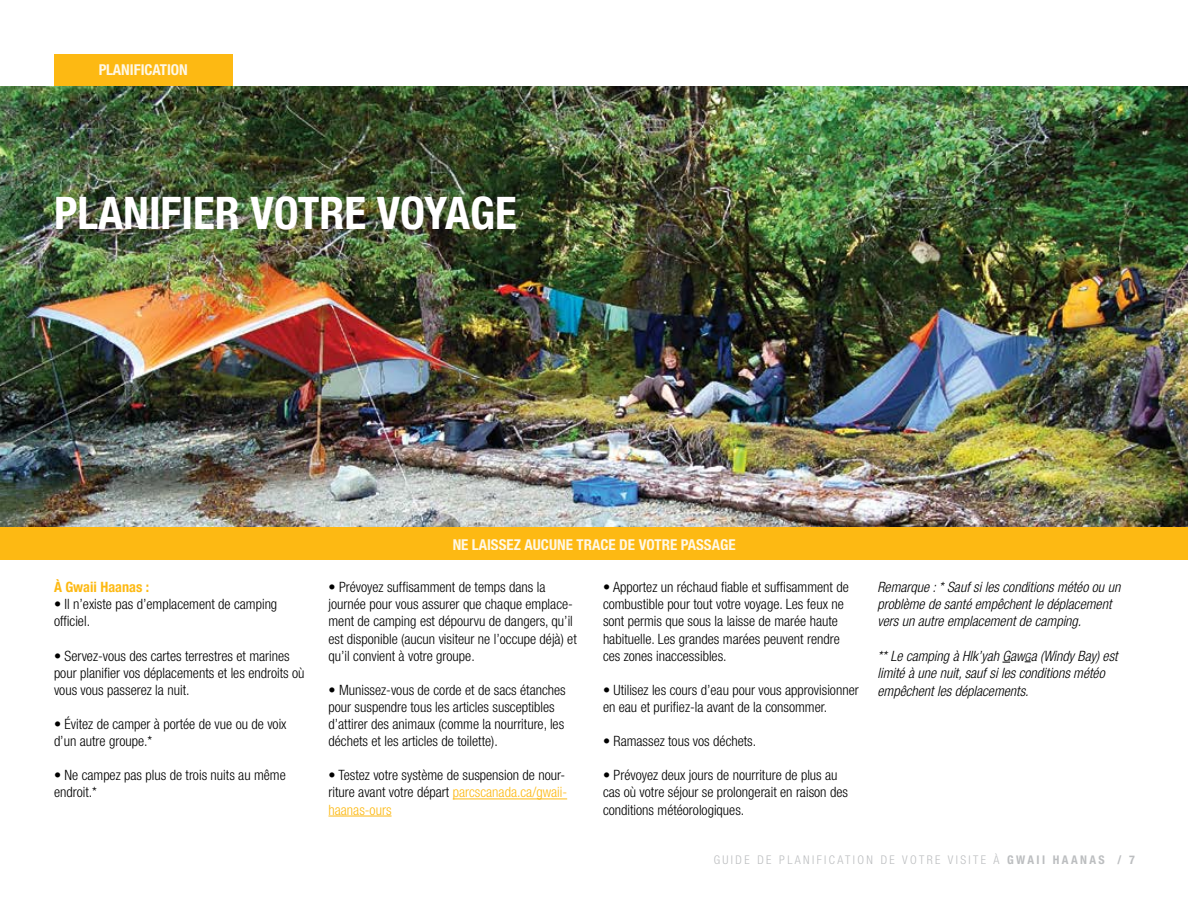
<style>
.page{position:relative;width:1188px;height:918px;background:#fff}
.page>*{position:absolute;margin:0;border:0;box-sizing:border-box;transform-origin:0 0}
.t1{font:700 condensed 45px "Helvetica Neue LT Std";color:#fff}
.t2{font:700 condensed 15px "Helvetica Neue LT Std";color:#fff}
.t3{font:300 condensed 14.25px/17.1px "Helvetica Neue LT Std";color:#000}
.t4{font:italic 300 condensed 14.25px/17.1px "Helvetica Neue LT Std";color:#000}
.t5{font:700 condensed 14.25px "Helvetica Neue LT Std";color:#fdb913}
.t6{font:300 condensed 12px "Helvetica Neue LT Std";letter-spacing:.2em;color:#bcbec0}
.s1{font-weight:700}
.s2{color:#fdb913}
.s3{font-size:11.25px}
</style>
<div class="page">
<div style="left:54px;top:54px;width:178px;height:32px;background:#fdb913"></div>
<hr style="left:453px;top:799px;width:114px;height:1px;background:#fdb913">
<hr style="left:328px;top:816px;width:64px;height:1px;background:#fdb913">
<div style="left:0;top:526px;width:1188px;height:34px;background:#fdb913"></div>
<img style="left:0;top:86px;width:1188px;height:440px">
<p class="t2" style="left:98px;top:60px;width:91px">PLANIFICATION</p>
<h1 class="t1" style="left:54px;top:185px;width:464px">PLANIFIER VOTRE VOYAGE</h1>
<p class="t5" style="left:54px;top:579px;width:97px">À Gwaii Haanas :</p>
<p class="t3" style="left:54px;top:596px;width:225px">• Il n’existe pas d’emplacement de camping officiel.</p>
<p class="t3" style="left:54px;top:647px;width:252px">• Servez-vous des cartes terrestres et marines pour planifier vos déplacements et les endroits où vous vous passerez la nuit.</p>
<p class="t3" style="left:54px;top:715px;width:234px">• Évitez de camper à portée de vue ou de voix d’un autre groupe.*</p>
<p class="t3" style="left:54px;top:767px;width:233px">• Ne campez pas plus de trois nuits au même endroit.*</p>
<p class="t2" style="left:452px;top:535px;width:285px">NE LAISSEZ AUCUNE TRACE DE VOTRE PASSAGE</p>
<p class="t3" style="left:603px;top:579px;width:247px">• Apportez un réchaud fiable et suffisamment de combustible pour tout votre voyage. Les feux ne sont permis que sous la laisse de marée haute habituelle. Les grandes marées peuvent rendre ces zones inaccessibles.</p>
<p class="t3" style="left:603px;top:681px;width:257px">• Utilisez les cours d’eau pour vous approvisionner en eau et purifiez-la avant de la consommer.</p>
<p class="t3" style="left:603px;top:732px;width:155px">• Ramassez tous vos déchets.</p>
<p class="t3" style="left:603px;top:767px;width:246px">• Prévoyez deux jours de nourriture de plus au cas où votre séjour se prolongerait en raison des conditions météorologiques.</p>
<p class="t6" style="left:714px;top:853px;width:423px">GUIDE DE PLANIFICATION DE VOTRE VISITE À <span class="s1">GWAII HAANAS / 7</span></p>
<p class="t3" style="left:328px;top:579px;width:250px">• Prévoyez suffisamment de temps dans la journée pour vous assurer que chaque emplace&shy;ment de camping est dépourvu de dangers, qu’il est disponible (aucun visiteur ne l’occupe déjà) et qu’il convient à votre groupe.</p>
<p class="t3" style="left:328px;top:681px;width:239px">• Munissez-vous de corde et de sacs étanches pour suspendre tous les articles susceptibles d’attirer des animaux (comme la nourriture, les déchets et les articles de toilette).</p>
<p class="t3" style="left:328px;top:767px;width:240px">• Testez votre système de suspension de nour&shy;riture avant votre départ <span class="s2">parcscanada.ca/gwaii&shy;haanas-ours</span></p>
<p class="t4" style="left:878px;top:579px;width:244px">Remarque : * Sauf si les conditions météo ou un problème de santé empêchent le déplacement vers un autre emplacement de camping.</p>
<p class="t4" style="left:877px;top:647px;width:242px;line-height:17.5px">** Le camping à Hlk’yah Gaw<span class="s3">G</span>a (Windy Bay) est limité à une nuit, sauf si les conditions météo empêchent les déplacements.</p>
</div>
